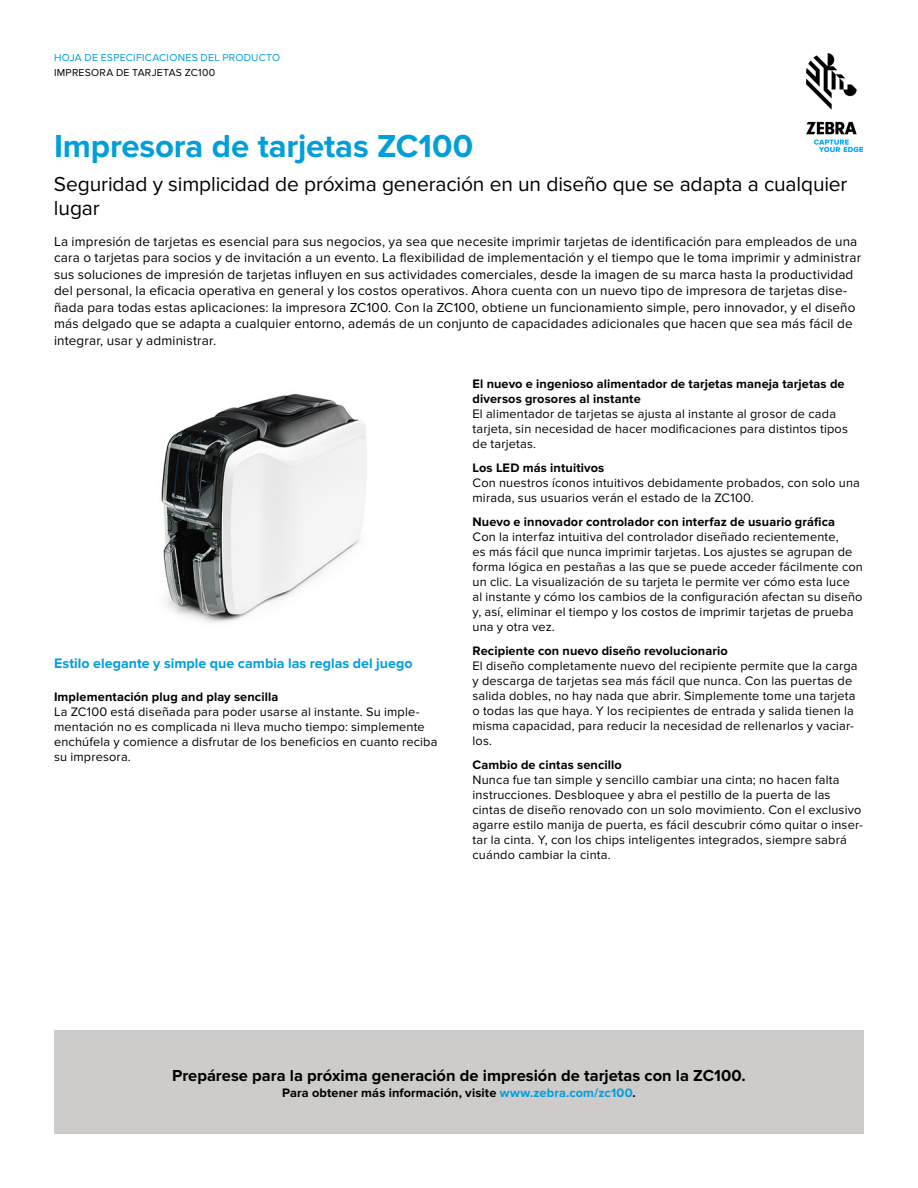
<style>
.page{position:relative;width:918px;height:1188px;background:#fff}
.page>*{position:absolute;margin:0;border:0;box-sizing:border-box;transform-origin:0 0}
.t1{font:700 33px "Proxima Nova";letter-spacing:-.005em;color:#009edb}
.t2{font:21px/24px "Proxima Nova";letter-spacing:-.005em;color:#000}
.t3{font:700 16.5px "Proxima Nova";color:#000}
.t4{font:700 14.25px "Proxima Nova";color:#009edb}
.t5{font:13.5px/16.5px "Proxima Nova";letter-spacing:.01em;color:#000}
.t6{font:12.75px/15px "Proxima Nova";letter-spacing:.015em;color:#000}
.t7{font:700 12.75px/15px "Proxima Nova";letter-spacing:.01em;color:#000}
.t8{font:10.5px "Proxima Nova";letter-spacing:.025em;color:#009edb}
.t9{font:10.5px "Proxima Nova";letter-spacing:.03em;color:#000}
.s1{color:#009edb}
</style>
<div class="page">
<img style="left:806px;top:54px;width:56px;height:97px">
<div style="left:54px;top:1031px;width:810px;height:103px;background:#cdccca"></div>
<img style="left:161px;top:393px;width:206px;height:229px">
<p class="t8" style="left:54px;top:52px;width:228px">HOJA DE ESPECIFICACIONES DEL PRODUCTO</p>
<p class="t9" style="left:54px;top:66px;width:163px">IMPRESORA DE TARJETAS ZC100</p>
<h1 class="t1" style="left:54px;top:127px;width:421px">Impresora de tarjetas ZC100</h1>
<h2 class="t2" style="left:54px;top:173px;width:795px">Seguridad y simplicidad de próxima generación en un diseño que se adapta a cualquier lugar</h2>
<p class="t5" style="left:54px;top:233px;width:809px">La impresión de tarjetas es esencial para sus negocios, ya sea que necesite imprimir tarjetas de identificación para empleados de una cara o tarjetas para socios y de invitación a un evento. La flexibilidad de implementación y el tiempo que le toma imprimir y administrar sus soluciones de impresión de tarjetas influyen en sus actividades comerciales, desde la imagen de su marca hasta la productividad del personal, la eficacia operativa en general y los costos operativos. Ahora cuenta con un nuevo tipo de impresora de tarjetas dise&shy;ñada para todas estas aplicaciones: la impresora ZC100. Con la ZC100, obtiene un funcionamiento simple, pero innovador, y el diseño más delgado que se adapta a cualquier entorno, además de un conjunto de capacidades adicionales que hacen que sea más fácil de integrar, usar y administrar.</p>
<p class="t4" style="left:54px;top:655px;width:360px">Estilo elegante y simple que cambia las reglas del juego</p>
<p class="t7" style="left:54px;top:689px;width:226px">Implementación plug and play sencilla</p>
<p class="t6" style="left:54px;top:704px;width:385px">La ZC100 está diseñada para poder usarse al instante. Su imple&shy;mentación no es complicada ni lleva mucho tiempo: simplemente enchúfela y comience a disfrutar de los beneficios en cuanto reciba su impresora.</p>
<p class="t7" style="left:472px;top:377px;width:374px">El nuevo e ingenioso alimentador de tarjetas maneja tarjetas de diversos grosores al instante</p>
<p class="t6" style="left:472px;top:407px;width:377px">El alimentador de tarjetas se ajusta al instante al grosor de cada tarjeta, sin necesidad de hacer modificaciones para distintos tipos de tarjetas.</p>
<p class="t7" style="left:472px;top:461px;width:133px">Los LED más intuitivos</p>
<p class="t6" style="left:472px;top:476px;width:389px">Con nuestros íconos intuitivos debidamente probados, con solo una mirada, sus usuarios verán el estado de la ZC100.</p>
<p class="t7" style="left:472px;top:515px;width:364px">Nuevo e innovador controlador con interfaz de usuario gráfica</p>
<p class="t6" style="left:472px;top:530px;width:392px">Con la interfaz intuitiva del controlador diseñado recientemente,<br>es más fácil que nunca imprimir tarjetas. Los ajustes se agrupan de forma lógica en pestañas a las que se puede acceder fácilmente con un clic. La visualización de su tarjeta le permite ver cómo esta luce al instante y cómo los cambios de la configuración afectan su diseño y, así, eliminar el tiempo y los costos de imprimir tarjetas de prueba una y otra vez.</p>
<p class="t7" style="left:472px;top:644px;width:257px">Recipiente con nuevo diseño revolucionario</p>
<p class="t6" style="left:472px;top:659px;width:387px">El diseño completamente nuevo del recipiente permite que la carga y descarga de tarjetas sea más fácil que nunca. Con las puertas de salida dobles, no hay nada que abrir. Simplemente tome una tarjeta o todas las que haya. Y los recipientes de entrada y salida tienen la misma capacidad, para reducir la necesidad de rellenarlos y vaciar&shy;los.</p>
<p class="t7" style="left:472px;top:758px;width:151px">Cambio de cintas sencillo</p>
<p class="t6" style="left:472px;top:773px;width:392px">Nunca fue tan simple y sencillo cambiar una cinta; no hacen falta instrucciones. Desbloquee y abra el pestillo de la puerta de las cintas de diseño renovado con un solo movimiento. Con el exclusivo agarre estilo manija de puerta, es fácil descubrir cómo quitar o inser&shy;tar la cinta. Y, con los chips inteligentes integrados, siempre sabrá cuándo cambiar la cinta.</p>
<p class="t3" style="left:172px;top:1066px;width:575px">Prepárese para la próxima generación de impresión de tarjetas con la ZC100.</p>
<p class="t7" style="left:282px;top:1085px;width:355px">Para obtener más información, visite <span class="s1">www.zebra.com/zc100</span>.</p>
</div>
